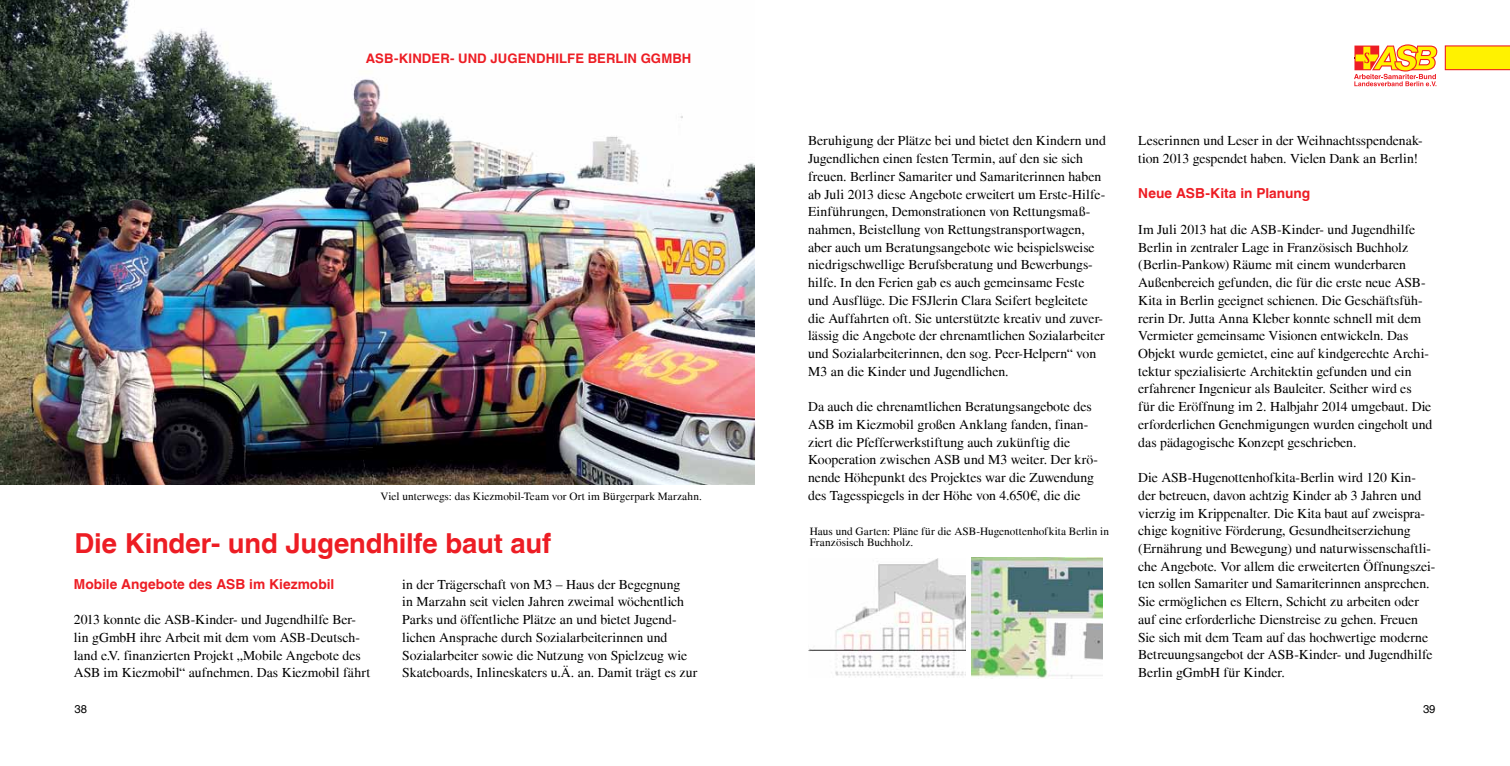
<style>
.page{position:relative;width:1510px;height:766px;background:#fff}
.page>*{position:absolute;margin:0;border:0;box-sizing:border-box;transform-origin:0 0}
.t1{font:700 27.5px "Helvetica LT";letter-spacing:-.01em;color:#ed1d24}
.t2{font:13.75px/17.8px "Times LT";letter-spacing:-.005em;color:#000}
.t3{font:700 13.75px "Helvetica LT";color:#ed1d24}
.t4{font:700 13.12px "Helvetica LT";letter-spacing:.01em;color:#ed1d24}
.t5{font:11.25px/11.2px "Times LT";letter-spacing:.005em;color:#000}
.t6{font:11.25px "Helvetica LT";color:#000}
</style>
<div class="page">
<img style="left:808px;top:558px;width:158px;height:118px">
<img style="left:971px;top:557px;width:131px;height:121px">
<img style="left:0;top:0;width:754px;height:484px">
<svg style="left:1444px;top:45px;width:65px;height:25px;background:#fdde0a"></svg>
<svg style="left:1354px;top:44px;width:83px;height:42px"></svg>
<p class="t4" style="left:366px;top:50px;width:52px">ASB-Kinder</p>
<p class="t4" style="left:450px;top:50px;width:19px">- und</p>
<p class="t4" style="left:490px;top:50px;width:17px">Jugendhilfe</p>
<p class="t4" style="left:588px;top:50px;width:19px">Berlin</p>
<p class="t4" style="left:640px;top:50px;width:52px">gGmbH</p>
<p class="t5" style="left:380px;top:490px;width:323px">Viel unterwegs: das Kiezmobil-Team vor Ort im Bürgerpark Marzahn.</p>
<h1 class="t1" style="left:74px;top:526px;width:478px">Die Kinder- und Jugendhilfe baut auf</h1>
<p class="t3" style="left:74px;top:575px;width:262px">Mobile Angebote des ASB im Kiezmobil</p>
<p class="t2" style="left:74px;top:610px;width:298px">2013 konnte die ASB-Kinder- und Jugendhilfe Ber&shy;lin gGmbH ihre Arbeit mit dem vom ASB-Deutsch&shy;land e.V. finanzierten Projekt „Mobile Angebote des ASB im Kiezmobil“ aufnehmen. Das Kiezmobil fährt</p>
<p class="t2" style="left:402px;top:575px;width:297px">in der Trägerschaft von M3 – Haus der Begegnung<br>in Marzahn seit vielen Jahren zweimal wöchentlich Parks und öffentliche Plätze an und bietet Jugend&shy;lichen Ansprache durch Sozialarbeiterinnen und Sozialarbeiter sowie die Nutzung von Spielzeug wie Skateboards, Inlineskaters u.Ä. an. Damit trägt es zur</p>
<p class="t2" style="left:808px;top:132px;width:299px">Beruhigung der Plätze bei und bietet den Kindern und Jugendlichen einen festen Termin, auf den sie sich freuen. Berliner Samariter und Samariterinnen haben ab Juli 2013 diese Angebote erweitert um Erste-Hilfe-Einführungen, Demonstrationen von Rettungsmaß&shy;nahmen, Beistellung von Rettungstransportwagen, aber auch um Beratungsangebote wie beispielsweise niedrigschwellige Berufsberatung und Bewerbungs&shy;hilfe. In den Ferien gab es auch gemeinsame Feste und Ausflüge. Die FSJlerin Clara Seifert begleitete die Auffahrten oft. Sie unterstützte kreativ und zuver&shy;lässig die Angebote der ehrenamtlichen Sozialarbeiter und Sozialarbeiterinnen, den sog. Peer-Helpern“ von M3 an die Kinder und Jugendlichen.</p>
<p class="t2" style="left:808px;top:397px;width:291px">Da auch die ehrenamtlichen Beratungsangebote des ASB im Kiezmobil großen Anklang fanden, finan&shy;ziert die Pfefferwerkstiftung auch zukünftig die Kooperation zwischen ASB und M3 weiter. Der krö&shy;nende Höhepunkt des Projektes war die Zuwendung des Tagesspiegels in der Höhe von 4.650€, die die</p>
<p class="t5" style="left:809px;top:525px;width:301px">Haus und Garten: Pläne für die ASB-Hugenottenhofkita Berlin in<br>Französisch Buchholz.</p>
<p class="t2" style="left:1138px;top:132px;width:286px">Leserinnen und Leser in der Weihnachtsspendenak&shy;tion 2013 gespendet haben. Vielen Dank an Berlin!</p>
<p class="t3" style="left:1138px;top:185px;width:173px">Neue ASB-Kita in Planung</p>
<p class="t2" style="left:1138px;top:220px;width:295px">Im Juli 2013 hat die ASB-Kinder- und Jugendhilfe Berlin in zentraler Lage in Französisch Buchholz (Berlin-Pankow) Räume mit einem wunderbaren Außenbereich gefunden, die für die erste neue ASB-Kita in Berlin geeignet schienen. Die Geschäftsfüh&shy;rerin Dr. Jutta Anna Kleber konnte schnell mit dem Vermieter gemeinsame Visionen entwickeln. Das Objekt wurde gemietet, eine auf kindgerechte Archi&shy;tektur spezialisierte Architektin gefunden und ein erfahrener Ingenieur als Bauleiter. Seither wird es<br>für die Eröffnung im 2. Halbjahr 2014 umgebaut. Die erforderlichen Genehmigungen wurden eingeholt und das pädagogische Konzept geschrieben.</p>
<p class="t2" style="left:1138px;top:468px;width:299px">Die ASB-Hugenottenhofkita-Berlin wird 120 Kin&shy;der betreuen, davon achtzig Kinder ab 3 Jahren und vierzig im Krippenalter. Die Kita baut auf zweispra&shy;chige kognitive Förderung, Gesundheitserziehung (Ernährung und Bewegung) und naturwissenschaftli&shy;che Angebote. Vor allem die erweiterten Öffnungszei&shy;ten sollen Samariter und Samariterinnen ansprechen.<br>Sie ermöglichen es Eltern, Schicht zu arbeiten oder auf eine erforderliche Dienstreise zu gehen. Freuen Sie sich mit dem Team auf das hochwertige moderne Betreuungsangebot der ASB-Kinder- und Jugendhilfe Berlin gGmbH für Kinder.</p>
<p class="t6" style="left:74px;top:702px;width:14px">38</p>
<p class="t6" style="left:1423px;top:702px;width:14px">39</p>
</div>
